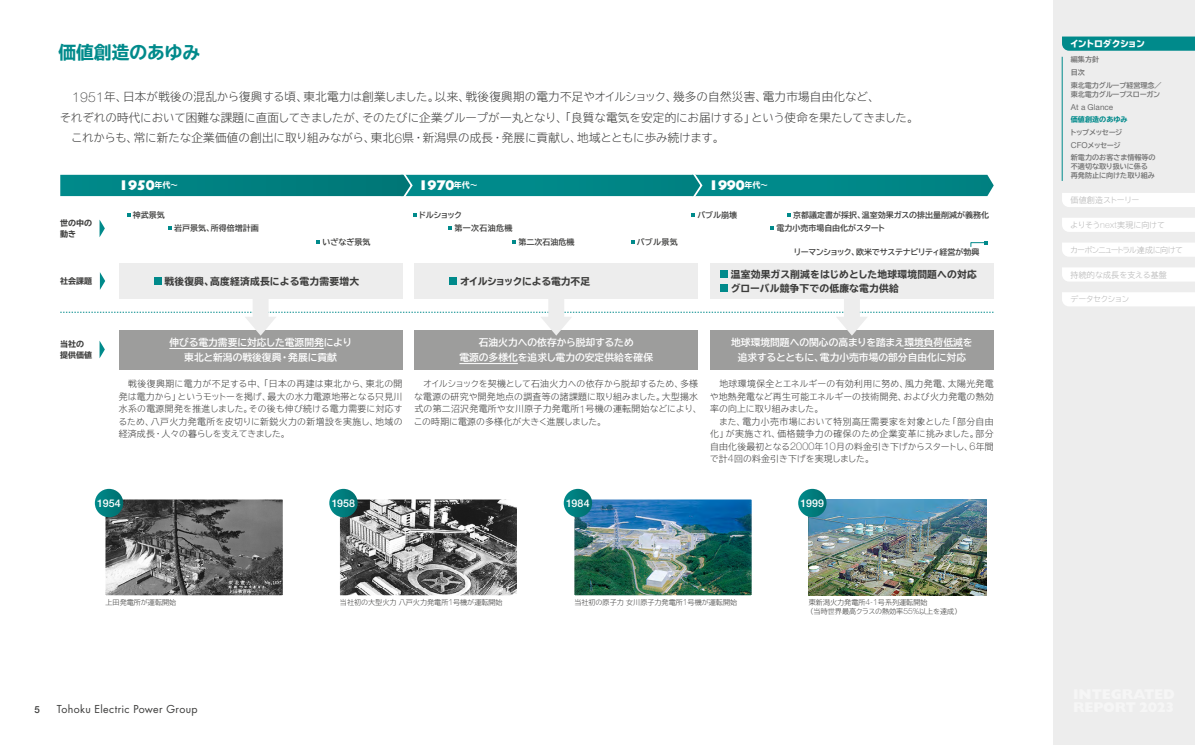
<style>
.page{position:relative;width:1195px;height:745px;background:#fff}
.page>*{position:absolute;margin:0;border:0;box-sizing:border-box;transform-origin:0 0}
.t1{font:700 expanded 17.75px "TBUD Go Std";color:#008a8b}
.t2{font:800 14.12px "Gill Sans Std";letter-spacing:-.05em;color:#fff}
.t3{font:300 11.5px/20.4px "TBUD Go Std Super";letter-spacing:.005em;color:#3c3c3b}
.t4{font:10.62px "Futura Std";letter-spacing:.03em;color:#3c3c3b}
.t5{font:500 10.62px "Helvetica Neue LT Std";letter-spacing:.015em;color:#fff}
.t6{font:700 9.75px/15px "TBUD Go Std";color:#fff;text-align:center}
.t7{font:700 expanded 9.75px/14.1px "TBUD Go Std";letter-spacing:.02em;color:#3c3c3b}
.t8{font:700 expanded 9.75px "TBUD Go Std";letter-spacing:-.04em;color:#3c3c3b}
.t9{font:500 9.75px "Helvetica Neue LT Std";color:#3c3c3b}
.t10{font:300 8.88px/12.4px "TBUD Go Std Super";letter-spacing:.025em;color:#3c3c3b}
.t11{font:800 8.88px "TBUD Go Std";letter-spacing:-.075em;color:#fff}
.t12{font:8.12px "Helvetica Neue LT Std";color:#6f6f6f}
.t13{font:700 8px/13.5px "TBUD Go Std";color:#3c3c3b}
.t14{font:700 8px "TBUD Go Std";letter-spacing:-.05em;color:#3c3c3b}
.t15{font:700 expanded 8px/10.6px "TBUD Go Std";color:#3c3c3b}
.t16{font:300 8px "TBUD Go Std Super";letter-spacing:-.11em;color:#b2b2b2}
.t17{font:300 8px "TBUD Go Std Super";letter-spacing:-.02em;color:#b2b2b2}
.t18{font:300 8px "TBUD Go Std Super";letter-spacing:.01em;color:#b2b2b2}
.t19{font:300 8px "TBUD Go Std Super";letter-spacing:-.055em;color:#b2b2b2}
.t20{font:300 8px "TBUD Go Std Super";letter-spacing:-.09em;color:#b2b2b2}
.t21{font:700 8px "TBUD Go Std";letter-spacing:.04em;color:#3c3c3b}
.t22{font:300 7.12px/8.9px "TBUD Go Std Super";color:#3c3c3b}
.t23{font:700 7.12px/12.6px "TBUD Go Std";letter-spacing:-.01em;color:#6f6f6f}
.t24{font:700 expanded 7.12px "TBUD Go Std";color:#008a8b}
.s1{font-family:"Helvetica Neue LT Std";font-weight:100;font-size:13.88px}
.s2{font-family:"TBUD Go Std";font-weight:700;font-stretch:expanded;font-size:8px}
.s3{font-family:"Helvetica Neue LT Std";font-weight:100;font-size:10.62px}
.s4{font-family:"Helvetica Neue LT Std";font-weight:100;font-size:8.5px}
.s5{font-family:"Helvetica Neue LT Std";font-weight:100;font-size:8.12px}
.s6{font-family:"Helvetica Neue LT Std";font-weight:400;font-size:8.12px}
.s7{font-family:"Helvetica Neue LT Std";font-weight:100;font-size:9.12px}
</style>
<div class="page">
<svg style="left:60px;top:174px;width:933px;height:23px;background:#148e8e"></svg>
<svg style="left:168px;top:226px;width:3px;height:4px"></svg>
<svg style="left:448px;top:226px;width:4px;height:4px"></svg>
<svg style="left:413px;top:213px;width:3px;height:4px"></svg>
<svg style="left:512px;top:240px;width:4px;height:3px"></svg>
<svg style="left:316px;top:240px;width:4px;height:3px"></svg>
<svg style="left:99px;top:219px;width:6px;height:18px"></svg>
<div style="left:119px;top:330px;width:283px;height:39px;background:#9d9d9c"></div>
<div style="left:119px;top:263px;width:283px;height:35px;background:#ededed"></div>
<div style="left:414px;top:330px;width:284px;height:39px;background:#9d9d9c"></div>
<hr style="left:459px;top:363px;width:59px;height:1px;background:#fff">
<div style="left:414px;top:263px;width:284px;height:35px;background:#ededed"></div>
<div style="left:710px;top:330px;width:283px;height:39px;background:#9d9d9c"></div>
<svg style="left:60px;top:272px;width:933px;height:86px"></svg>
<div style="left:710px;top:263px;width:283px;height:35px;background:#ededed"></div>
<div style="left:720px;top:270px;width:7px;height:7px;background:#008a8b"></div>
<div style="left:720px;top:284px;width:7px;height:8px;background:#008a8b"></div>
<svg style="left:103px;top:497px;width:180px;height:99px;background:#6f6f6f"></svg>
<svg style="left:95px;top:488px;width:28px;height:29px"></svg>
<svg style="left:338px;top:496px;width:179px;height:100px;background:#828383"></svg>
<svg style="left:329px;top:488px;width:28px;height:29px"></svg>
<img style="left:572px;top:499px;width:180px;height:97px">
<svg style="left:563px;top:488px;width:29px;height:29px"></svg>
<svg style="left:770px;top:226px;width:3px;height:4px"></svg>
<img style="left:808px;top:499px;width:177px;height:96px">
<svg style="left:798px;top:488px;width:28px;height:29px"></svg>
<svg style="left:970px;top:241px;width:18px;height:6px"></svg>
<div style="left:1052px;top:0;width:142px;height:744px;background:#ededed"></div>
<div style="left:1062px;top:243px;width:132px;height:13px;background:#fff"></div>
<hr style="left:1061px;top:57px;width:1px;height:124px;background:#008a8b">
<svg style="left:1062px;top:36px;width:132px;height:15px;background:#0e8f90"></svg>
<div style="left:1062px;top:193px;width:132px;height:14px;background:#fff"></div>
<div style="left:1062px;top:218px;width:132px;height:14px;background:#fff"></div>
<div style="left:1062px;top:268px;width:132px;height:13px;background:#fff"></div>
<div style="left:1062px;top:292px;width:132px;height:14px;background:#fff"></div>
<h1 class="t1" style="left:58px;top:43px;width:143px">価値創造のあゆみ</h1>
<p class="t3" style="left:60px;top:87px;width:860px;text-indent:12px"><span class="s1">1951</span>年、日本が戦後の混乱から復興する頃、東北電力は創業しました。以来、戦後復興期の電力不足やオイルショック、幾多の自然災害、電力市場自由化など、<br>それぞれの時代において困難な課題に直面してきましたが、そのたびに企業グループが一丸となり、「良質な電気を安定的にお届けする」という使命を果たしてきました。　これからも、常に新たな企業価値の創出に取り組みながら、東北<span class="s1">6</span>県・新潟県の成長・発展に貢献し、地域とともに歩み続けます。</p>
<p class="t15" style="left:60px;top:218px;width:33px">世の中の動き</p>
<p class="t15" style="left:60px;top:276px;width:33px">社会課題</p>
<h2 class="t2" style="left:119px;top:177px;width:61px">1950<span class="s2">年代～</span></h2>
<h2 class="t2" style="left:418px;top:177px;width:61px">1970<span class="s2">年代～</span></h2>
<h2 class="t2" style="left:708px;top:177px;width:61px">1990<span class="s2">年代～</span></h2>
<p class="t13" style="left:133px;top:208px;width:33px">神武景気</p>
<p class="t13" style="left:418px;top:208px;width:45px">ドルショック</p>
<p class="t13" style="left:174px;top:221px;width:86px">岩戸景気、所得倍増計画</p>
<p class="t21" style="left:454px;top:221px;width:59px">第一次石油危機</p>
<p class="t13" style="left:322px;top:235px;width:49px">いざなぎ景気</p>
<p class="t13" style="left:518px;top:235px;width:57px">第二次石油危機</p>
<p class="t7" style="left:164px;top:274px;width:196px">戦後復興、高度経済成長による電力需要増大</p>
<p class="t8" style="left:460px;top:275px;width:131px">オイルショックによる電力不足</p>
<p class="t13" style="left:636px;top:235px;width:42px">バブル景気</p>
<p class="t13" style="left:697px;top:208px;width:41px">バブル崩壊</p>
<p class="t13" style="left:776px;top:208px;width:214px;text-indent:17px">京都議定書が採択、温室効果ガスの排出量削減が義務化電力小売市場自由化がスタート</p>
<p class="t14" style="left:793px;top:245px;width:187px">リーマンショック、欧米でサステナビリティ経営が勃興</p>
<p class="t7" style="left:730px;top:267px;width:247px">温室効果ガス削減をはじめとした地球環境問題への対応グローバル競争下での低廉な電力供給</p>
<p class="t15" style="left:60px;top:339px;width:33px">当社の提供価値</p>
<p class="t6" style="left:169px;top:334px;width:184px">伸びる電力需要に対応した電源開発により東北と新潟の戦後復興・発展に貢献</p>
<p class="t10" style="left:118px;top:377px;width:286px;text-align:justify">　戦後復興期に電力が不足する中、「日本の再建は東北から、東北の開発は電力から」というモットーを掲げ、最大の水力電源地帯となる只見川水系の電源開発を推進しました。その後も伸び続ける電力需要に対応するため、八戸火力発電所を皮切りに新鋭火力の新増設を実施し、地域の経済成長・人々の暮らしを支えてきました。</p>
<p class="t6" style="left:459px;top:334px;width:195px">石油火力への依存から脱却するため<br>電源の多様化を追求し電力の安定供給を確保</p>
<p class="t10" style="left:414px;top:377px;width:289px">　オイルショックを契機として石油火力への依存から脱却するため、多様な電源の研究や開発地点の調査等の諸課題に取り組みました。大型揚水式の第二沼沢発電所や女川原子力発電所<span class="s3">1</span>号機の運転開始などにより、この時期に電源の多様化が大きく進展しました。</p>
<p class="t6" style="left:731px;top:334px;width:243px">地球環境問題への関心の高まりを踏まえ環境負荷低減を追求するとともに、電力小売市場の部分自由化に対応</p>
<p class="t10" style="left:709px;top:377px;width:285px">　地球環境保全とエネルギーの有効利用に努め、風力発電、太陽光発電や地熱発電など再生可能エネルギーの技術開発、および火力発電の熱効率の向上に取り組みました。<br>　また、電力小売市場において特別高圧需要家を対象とした「部分自由化」が実施され、価格競争力の確保のため企業変革に挑みました。部分自由化後最初となる<span class="s3">2000</span>年<span class="s3">10</span>月の料金引き下げからスタートし、<span class="s3">6</span>年間で計<span class="s3">4</span>回の料金引き下げを実現しました。</p>
<p class="t5" style="left:97px;top:496px;width:25px">1954</p>
<p class="t5" style="left:332px;top:496px;width:25px">1958</p>
<p class="t5" style="left:566px;top:496px;width:25px">1984</p>
<p class="t5" style="left:800px;top:496px;width:25px">1999</p>
<p class="t22" style="left:105px;top:597px;width:72px">上田発電所が運転開始</p>
<p class="t9" style="left:34px;top:703px;width:7px">5</p>
<p class="t4" style="left:57px;top:701px;width:142px">Tohoku Electric Power Group</p>
<p class="t22" style="left:340px;top:597px;width:164px">当社初の大型火力八戸火力発電所<span class="s4">1</span>号機が運転開始</p>
<p class="t22" style="left:574px;top:597px;width:164px">当社初の原子力女川原子力発電所<span class="s4">1</span>号機が運転開始</p>
<p class="t22" style="left:806px;top:597px;width:156px;text-indent:2px">東新潟火力発電所<span class="s4">4</span><span class="s5">-</span><span class="s4">1</span>号系列運転開始<br>（当時世界最高クラスの熱効率<span class="s4">55</span><span class="s5">%</span>以上を達成）</p>
<p class="t11" style="left:1069px;top:39px;width:76px">イントロダクション</p>
<p class="t23" style="left:1070px;top:53px;width:30px">編集方針</p>
<p class="t23" style="left:1070px;top:81px;width:92px;line-height:8.9px">東北電力グループ経営理念／東北電力グループスローガン</p>
<p class="t12" style="left:1070px;top:102px;width:44px">At a Glance</p>
<p class="t23" style="left:1070px;top:66px;width:16px">目次</p>
<p class="t24" style="left:1070px;top:116px;width:58px">価値創造のあゆみ</p>
<p class="t23" style="left:1069px;top:126px;width:87px">トップメッセージ<br><span class="s6">CFO</span>メッセージ<br>新電力のお客さま情報等の</p>
<p class="t23" style="left:1070px;top:162px;width:86px;line-height:8.9px">不適切な取り扱いに係る再発防止に向けた取り組み</p>
<p class="t19" style="left:1070px;top:193px;width:70px">価値創造ストーリー</p>
<p class="t17" style="left:1069px;top:218px;width:96px">よりそう<span class="s7">next</span>実現に向けて</p>
<p class="t16" style="left:1069px;top:243px;width:114px">カーボンニュートラル達成に向けて</p>
<p class="t18" style="left:1070px;top:268px;width:98px">持続的な成長を支える基盤</p>
<p class="t20" style="left:1070px;top:292px;width:60px">データセクション</p>
</div>
